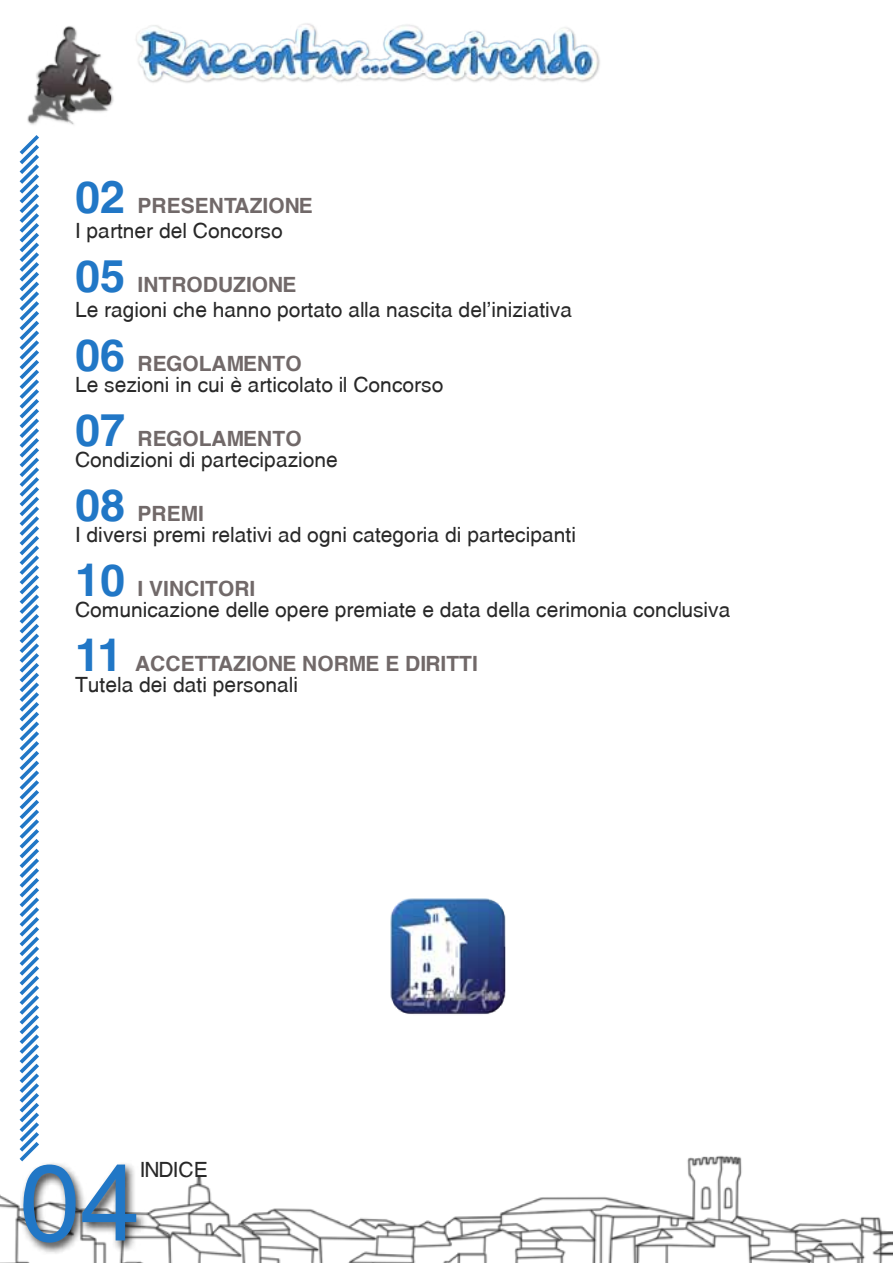
<style>
.page{position:relative;width:893px;height:1263px;background:#fff}
.page>*{position:absolute;margin:0;border:0;box-sizing:border-box;transform-origin:0 0}
.t1{font:108px "Swansea";color:#2177c6}
.t2{font:21px/21px "Swansea";color:#282828}
.t3{font:700 21px/21px "Swansea";color:#716969}
.s1{font-weight:700;font-size:45px;color:#2177c6}
.s2{font-weight:700;color:#716969}
.s3{font-size:45px;color:#2177c6}
.s4{font-weight:400;color:#282828}
</style>
<div class="page">
<img style="left:0;top:1155px;width:872px;height:108px">
<img style="left:872px;top:1217px;width:21px;height:46px">
<img style="left:27px;top:23px;width:573px;height:102px">
<svg style="left:16px;top:135px;width:27px;height:1030px"></svg>
<div style="left:19px;top:1160px;width:130px;height:95px;background:#000;opacity:.75"></div>
<img style="left:390px;top:898px;width:116px;height:117px">
<p class="t2" style="left:75px;top:193px;width:239px;line-height:25.2px"><span class="s1">02</span> <span class="s2">PRESENTAZIONE<br></span>I partner del Concorso</p>
<p class="t2" style="left:75px;top:272px;width:499px;line-height:25.2px"><span class="s1">05</span> <span class="s2">INTRODUZIONE<br></span>Le ragioni che hanno portato alla nascita del’iniziativa</p>
<p class="t2" style="left:75px;top:353px;width:370px"><span class="s1">06</span> <span class="s2">REGOLAMENTO<br></span>Le sezioni in cui è articolato il Concorso</p>
<p class="t2" style="left:75px;top:428px;width:264px"><span class="s1">07</span> <span class="s2">REGOLAMENTO<br></span>Condizioni di partecipazione</p>
<p class="t2" style="left:75px;top:503px;width:502px"><span class="s1">08</span> <span class="s2">PREMI<br></span>I diversi premi relativi ad ogni categoria di partecipanti</p>
<p class="t2" style="left:75px;top:578px;width:657px"><span class="s1">10</span> <span class="s2">I VINCITORI<br></span>Comunicazione delle opere premiate e data della cerimonia conclusiva</p>
<p class="t3" style="left:75px;top:653px;width:404px"><span class="s3">11</span> ACCETTAZIONE NORME E DIRITTI<br><span class="s4">Tutela dei dati personali</span></p>
<h1 class="t1" style="left:20px;top:1138px;width:122px">04</h1>
<p class="t2" style="left:140px;top:1159px;width:45px">indice</p>
</div>
